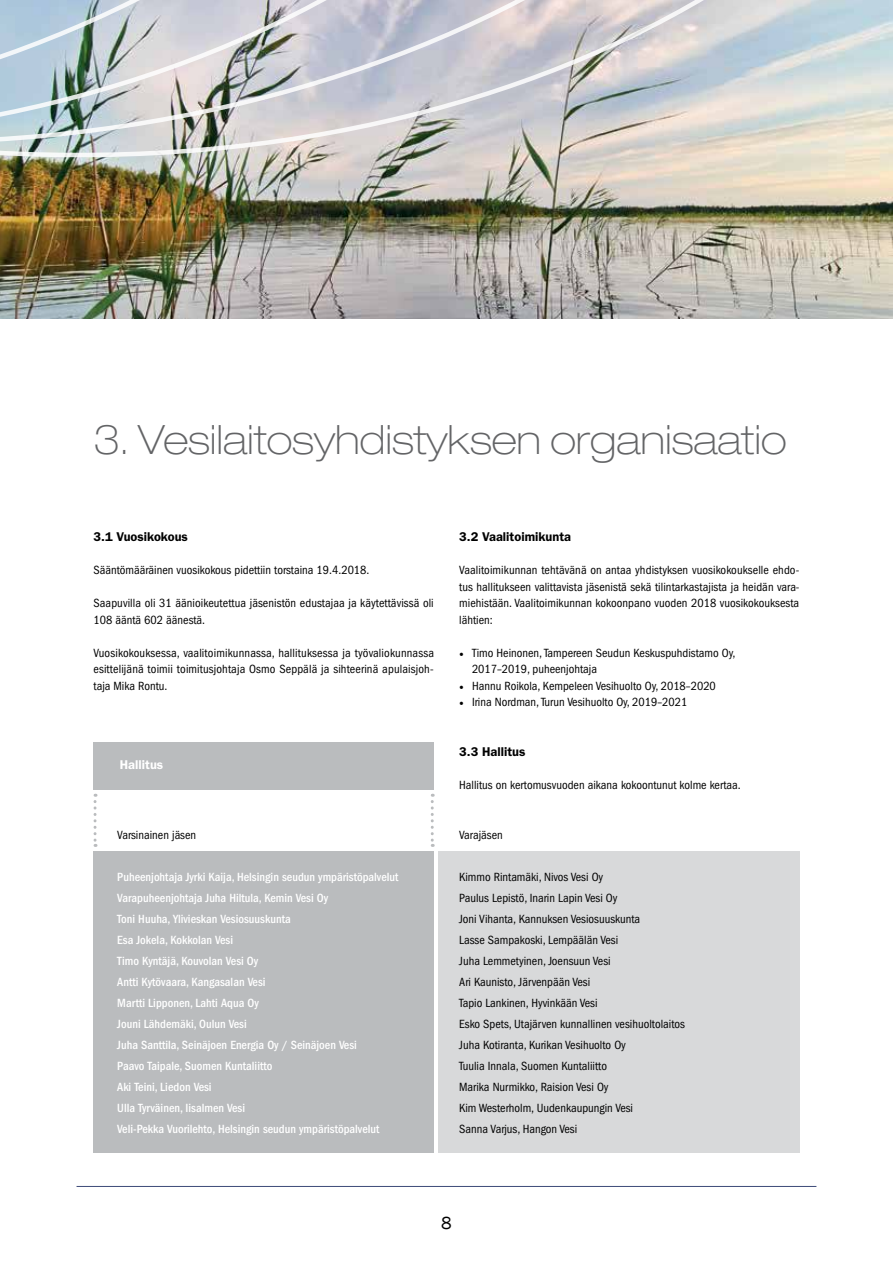
<style>
.page{position:relative;width:893px;height:1263px;background:#fff}
.page>*{position:absolute;margin:0;border:0;box-sizing:border-box;transform-origin:0 0}
.t1{font:100 expanded 40.5px "Helvetica Neue LT Std";color:#636466}
.t2{font:18px "Franklin Gothic";color:#000}
.t3{font:600 12.75px "Franklin Gothic";color:#000}
.t4{font:600 12.75px "Franklin Gothic";color:#fff}
.t5{font:condensed 12.3px/21px "Franklin Gothic";color:#000}
.t6{font:500 condensed 12.3px/21px "Franklin Gothic";color:#fff}
.s1{font-family:"Minion Pro";font-stretch:normal}
</style>
<div class="page">
<img style="left:0;top:170px;width:893px;height:149px">
<div style="left:93px;top:851px;width:341px;height:302px;background:#babcbe"></div>
<div style="left:438px;top:851px;width:361px;height:302px;background:#d8d9da"></div>
<div style="left:93px;top:742px;width:341px;height:47px;background:#babcbe"></div>
<svg style="left:94px;top:794px;width:3px;height:53px"></svg>
<svg style="left:431px;top:794px;width:3px;height:53px"></svg>
<hr style="left:77px;top:1186px;width:739px;height:1px;background:#3c4a78">
<img style="left:0;top:0;width:893px;height:170px">
<h1 class="t1" style="left:94px;top:416px;width:695px">3. Vesilaitosyhdistyksen organisaatio</h1>
<p class="t3" style="left:94px;top:529px;width:96px">3.1 Vuosikokous</p>
<p class="t5" style="left:94px;top:560px;width:277px">Sääntömääräinen vuosikokous pidettiin torstaina 19.4.2018.</p>
<p class="t5" style="left:94px;top:595px;width:342px;line-height:16.5px">Saapuvilla oli 31 äänioikeutettua jäsenistön edustajaa ja käytettävissä oli<br>108 ääntä 602 äänestä.</p>
<p class="t5" style="left:94px;top:644px;width:342px;line-height:16.5px;text-align:justify">Vuosikokouksessa, vaalitoimikunnassa, hallituksessa ja työvaliokunnassa esittelijänä toimii toimitusjohtaja Osmo Seppälä ja sihteerinä apulaisjoh&shy;taja Mika Rontu.</p>
<p class="t4" style="left:120px;top:757px;width:45px">Hallitus</p>
<p class="t5" style="left:117px;top:824px;width:80px">Varsinainen jäsen</p>
<p class="t6" style="left:117px;top:866px;width:283px">Puheenjohtaja Jyrki Kaija, Helsingin seudun ympäristöpalvelut Varapuheenjohtaja Juha Hiltula, Kemin Vesi Oy<br>Toni Huuha, Ylivieskan Vesiosuuskunta<br>Esa Jokela, Kokkolan Vesi<br>Timo Kyntäjä, Kouvolan Vesi Oy<br>Antti Kytövaara, Kangasalan Vesi<br>Martti Lipponen, Lahti Aqua Oy<br>Jouni Lähdemäki, Oulun Vesi<br>Juha Santtila, Seinäjoen Energia Oy / Seinäjoen Vesi<br>Paavo Taipale, Suomen Kuntaliitto<br>Aki Teini, Liedon Vesi<br>Ulla Tyrväinen, Iisalmen Vesi<br>Veli-Pekka Vuorilehto, Helsingin seudun ympäristöpalvelut</p>
<p class="t3" style="left:459px;top:529px;width:113px">3.2 Vaalitoimikunta</p>
<p class="t5" style="left:459px;top:562px;width:342px;line-height:16.5px;text-align:justify">Vaalitoimikunnan tehtävänä on antaa yhdistyksen vuosikokoukselle ehdo&shy;tus hallitukseen valittavista jäsenistä sekä tilintarkastajista ja heidän vara&shy;miehistään. Vaalitoimikunnan kokoonpano vuoden 2018 vuosikokouksesta lähtien:</p>
<p class="t5" style="left:472px;top:644px;width:265px;line-height:16.5px;text-indent:-13px"><span class="s1">•</span> Timo Heinonen, Tampereen Seudun Keskuspuhdistamo Oy,<br>2017–2019, puheenjohtaja</p>
<p class="t5" style="left:459px;top:675px;width:258px"><span class="s1">•</span> Hannu Roikola, Kempeleen Vesihuolto Oy, 2018–2020</p>
<p class="t5" style="left:459px;top:692px;width:230px"><span class="s1">•</span> Irina Nordman, Turun Vesihuolto Oy, 2019–2021</p>
<p class="t3" style="left:459px;top:744px;width:68px">3.3 Hallitus</p>
<p class="t5" style="left:459px;top:774px;width:283px">Hallitus on kertomusvuoden aikana kokoontunut kolme kertaa.</p>
<p class="t5" style="left:459px;top:824px;width:45px">Varajäsen</p>
<p class="t5" style="left:459px;top:866px;width:227px">Kimmo Rintamäki, Nivos Vesi Oy<br>Paulus Lepistö, Inarin Lapin Vesi Oy<br>Joni Vihanta, Kannuksen Vesiosuuskunta<br>Lasse Sampakoski, Lempäälän Vesi<br>Juha Lemmetyinen, Joensuun Vesi<br>Ari Kaunisto, Järvenpään Vesi<br>Tapio Lankinen, Hyvinkään Vesi<br>Esko Spets, Utajärven kunnallinen vesihuoltolaitos Juha Kotiranta, Kurikan Vesihuolto Oy<br>Tuulia Innala, Suomen Kuntaliitto<br>Marika Nurmikko, Raision Vesi Oy<br>Kim Westerholm, Uudenkaupungin Vesi<br>Sanna Varjus, Hangon Vesi</p>
<h2 class="t2" style="left:441px;top:1211px;width:12px">8</h2>
</div>
